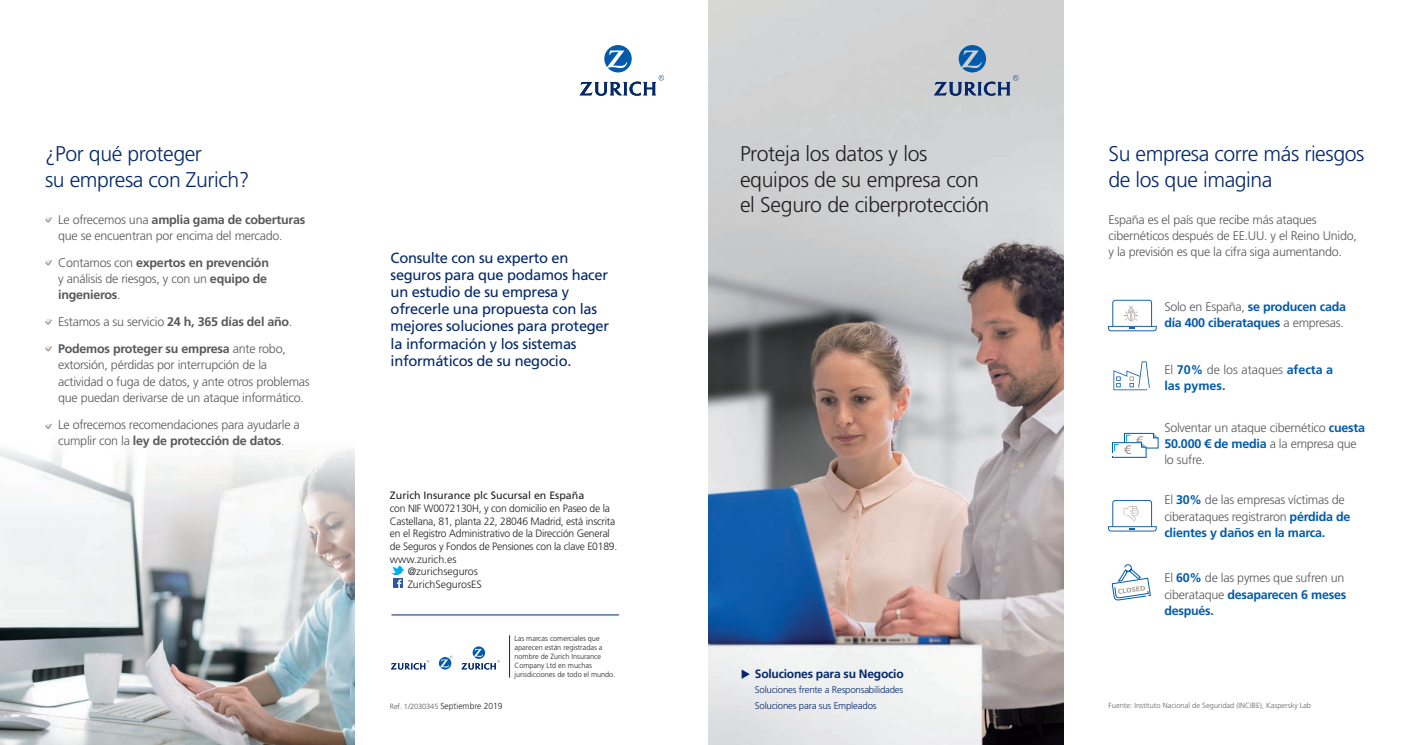
<style>
.page{position:relative;width:1418px;height:745px;background:#fff}
.page>*{position:absolute;margin:0;border:0;box-sizing:border-box;transform-origin:0 0}
.TITULAR_NORMAL{font:300 21.25px/25.5px "Frutiger LT Std";letter-spacing:-.02em;color:#04286b}
.t1{font:300 21.25px/25.5px "Frutiger LT Std";letter-spacing:-.015em;color:#231f20}
.t2{font:14.62px/17.1px "Frutiger LT Std";letter-spacing:-.02em;color:#04286b}
.TEXTO_CARTA{font:300 12.5px/16.2px "Frutiger LT Std";letter-spacing:-.02em;color:#57585a}
.TEXTO_CARTA-2{font:700 12.5px "Frutiger LT Std";letter-spacing:-.02em;color:#015aaa}
.TEXTO_CARTA-3{font:700 12.5px/16.2px "Frutiger LT Std";letter-spacing:-.02em;color:#57585a}
.TEXTO_CARTA-4{font:300 12.5px "Frutiger LT Std";color:#57585a}
.TEXTO_CARTA-5{font:700 12.5px "Frutiger LT Std";color:#015aaa}
.t3{font:12.38px "Frutiger LT Std";color:#a0948a}
.t4{font:700 12.12px "Frutiger LT Std";letter-spacing:-.02em;color:#04286b}
.t5{font:300 10.62px/12.8px "Frutiger LT Std";letter-spacing:-.02em;color:#231f20}
.t6{font:300 10.62px "Frutiger LT Std";color:#231f20}
.t7{font:10.62px "Frutiger LT Std";color:#231f20}
.t8{font:300 9.62px "Frutiger LT Std";letter-spacing:-.02em;color:#04286b}
.t9{font:300 8.75px "Frutiger LT Std";color:#231f20}
.t10{font:300 7.5px/9px "Frutiger LT Std";color:#231f20}
.t11{font:300 7.5px "Frutiger LT Std";color:#636366}
.s1{font-weight:700}
.s2{font-weight:300}
.s3{font-size:7.5px;color:#57585a}
.s4{font-weight:300;color:#57585a}
.s5{font-weight:700;color:#015aaa}
</style>
<div class="page">
<img style="left:709px;top:0;width:354px;height:744px">
<img style="left:0;top:449px;width:354px;height:295px">
<svg style="left:934px;top:45px;width:84px;height:51px;background:#a2b0c1"></svg>
<svg style="left:579px;top:45px;width:85px;height:51px"></svg>
<div style="left:385px;top:606px;width:240px;height:16px;background:#231f20;opacity:.2"></div>
<hr style="left:391px;top:614px;width:228px;height:1px;background:#04286b">
<svg style="left:391px;top:660px;width:38px;height:9px"></svg>
<svg style="left:461px;top:646px;width:39px;height:23px"></svg>
<svg style="left:439px;top:655px;width:13px;height:14px"></svg>
<div style="left:502px;top:628px;width:15px;height:55px;background:#231f20;opacity:.2"></div>
<hr style="left:509px;top:635px;width:1px;height:42px;background:#04286b">
<svg style="left:741px;top:669px;width:8px;height:9px"></svg>
<svg style="left:1113px;top:361px;width:36px;height:29px"></svg>
<svg style="left:1111px;top:564px;width:40px;height:36px"></svg>
<svg style="left:45px;top:217px;width:7px;height:6px"></svg>
<svg style="left:45px;top:260px;width:7px;height:6px"></svg>
<svg style="left:45px;top:319px;width:7px;height:6px"></svg>
<svg style="left:45px;top:346px;width:7px;height:6px"></svg>
<svg style="left:45px;top:423px;width:7px;height:6px"></svg>
<svg style="left:1108px;top:299px;width:48px;height:32px"></svg>
<svg style="left:1108px;top:500px;width:48px;height:31px"></svg>
<svg style="left:1111px;top:432px;width:48px;height:26px"></svg>
<svg style="left:391px;top:565px;width:13px;height:22px"></svg>
<p class="TITULAR_NORMAL" style="left:45px;top:141px;width:158px">¿Por qué proteger</p>
<p class="TITULAR_NORMAL" style="left:45px;top:167px;width:206px">su empresa con Zurich?</p>
<p class="TEXTO_CARTA" style="left:58px;top:211px;width:249px">Le ofrecemos una <span class="s1">amplia gama de coberturas </span>que se encuentran por encima del mercado.</p>
<p class="TEXTO_CARTA-3" style="left:58px;top:254px;width:212px"><span class="s2">Contamos con</span> expertos en prevención <span class="s2">y análisis de riesgos, y con un</span> equipo de ingenieros<span class="s2">.</span></p>
<p class="TEXTO_CARTA" style="left:58px;top:314px;width:236px">Estamos a su servicio <span class="s1">24 h, 365 días del año</span>.</p>
<p class="TEXTO_CARTA" style="left:58px;top:340px;width:253px"><span class="s1">Podemos proteger su empresa</span> ante robo, extorsión, pérdidas por interrupción de la actividad o fuga de datos, y ante otros problemas que puedan derivarse de un ataque informático.</p>
<p class="TEXTO_CARTA" style="left:58px;top:416px;width:243px">Le ofrecemos recomendaciones para ayudarle a cumplir con la <span class="s1">ley de protección de datos</span>.</p>
<p class="t2" style="left:390px;top:249px;width:220px">Consulte con su experto en seguros para que podamos hacer un estudio de su empresa y ofrecerle una propuesta con las mejores soluciones para proteger la información y los sistemas informáticos de su negocio.</p>
<p class="t7" style="left:390px;top:489px;width:196px">Zurich Insurance plc Sucursal en España</p>
<p class="t5" style="left:390px;top:501px;width:229px">con NIF W0072130H, y con domicilio en Paseo de la Castellana, 81, planta 22, 28046 Madrid, está inscrita en el Registro Administrativo de la Dirección General de Seguros y Fondos de Pensiones con la clave E0189.</p>
<p class="t6" style="left:390px;top:552px;width:68px">www.zurich.es</p>
<p class="t6" style="left:407px;top:565px;width:72px">@zurichseguros</p>
<p class="t6" style="left:407px;top:577px;width:76px">ZurichSegurosES</p>
<p class="t10" style="left:514px;top:633px;width:102px">Las marcas comerciales que aparecen están registradas a nombre de Zurich Insurance<br>Company Ltd en muchas jurisdicciones de todo el mundo.</p>
<p class="t1" style="left:740px;top:141px;width:251px">Proteja los datos y los equipos de su empresa con el Seguro de ciberprotección</p>
<p class="t4" style="left:755px;top:666px;width:150px">Soluciones para su Negocio</p>
<p class="t8" style="left:755px;top:684px;width:150px">Soluciones frente a Responsabilidades</p>
<p class="t9" style="left:390px;top:700px;width:114px"><span class="s3">Ref. 1/2030345</span> Septiembre 2019</p>
<p class="t8" style="left:755px;top:699px;width:123px">Soluciones para sus Empleados</p>
<p class="TITULAR_NORMAL" style="left:1108px;top:141px;width:257px">Su empresa corre más riesgos de los que imagina</p>
<p class="TEXTO_CARTA" style="left:1108px;top:211px;width:250px">España es el país que recibe más ataques cibernéticos después de EE.UU. y el Reino Unido, y la previsión es que la cifra siga aumentando.</p>
<p class="TEXTO_CARTA-2" style="left:1164px;top:299px;width:183px"><span class="s4">Solo en España,</span> se producen cada</p>
<p class="TEXTO_CARTA-2" style="left:1164px;top:315px;width:181px">día 400 ciberataques <span class="s4">a empresas.</span></p>
<p class="t3" style="left:1136px;top:433px;width:8px">€</p>
<p class="t3" style="left:1124px;top:442px;width:8px">€</p>
<p class="TEXTO_CARTA-4" style="left:1164px;top:362px;width:170px">El <span class="s5">70%</span> de los ataques <span class="s5">afecta a</span></p>
<p class="TEXTO_CARTA-5" style="left:1164px;top:378px;width:63px">las pymes.</p>
<p class="TEXTO_CARTA" style="left:1164px;top:419px;width:202px">Solventar un ataque cibernético <span class="s5">cuesta<br>50.000 € de media</span> a la empresa que</p>
<p class="TEXTO_CARTA" style="left:1164px;top:451px;width:42px">lo sufre.</p>
<p class="TEXTO_CARTA" style="left:1164px;top:491px;width:187px">El <span class="s5">30%</span> de las empresas víctimas de ciberataques registraron <span class="s5">pérdida de</span></p>
<p class="TEXTO_CARTA-2" style="left:1164px;top:525px;width:162px">clientes y daños en la marca.</p>
<p class="TEXTO_CARTA" style="left:1164px;top:569px;width:183px">El <span class="s5">60%</span> de las pymes que sufren un ciberataque <span class="s5">desaparecen 6 meses después.</span></p>
<p class="t11" style="left:1108px;top:700px;width:204px">Fuente: Instituto Nacional de Seguridad (INCIBE), Kaspersky Lab</p>
</div>
